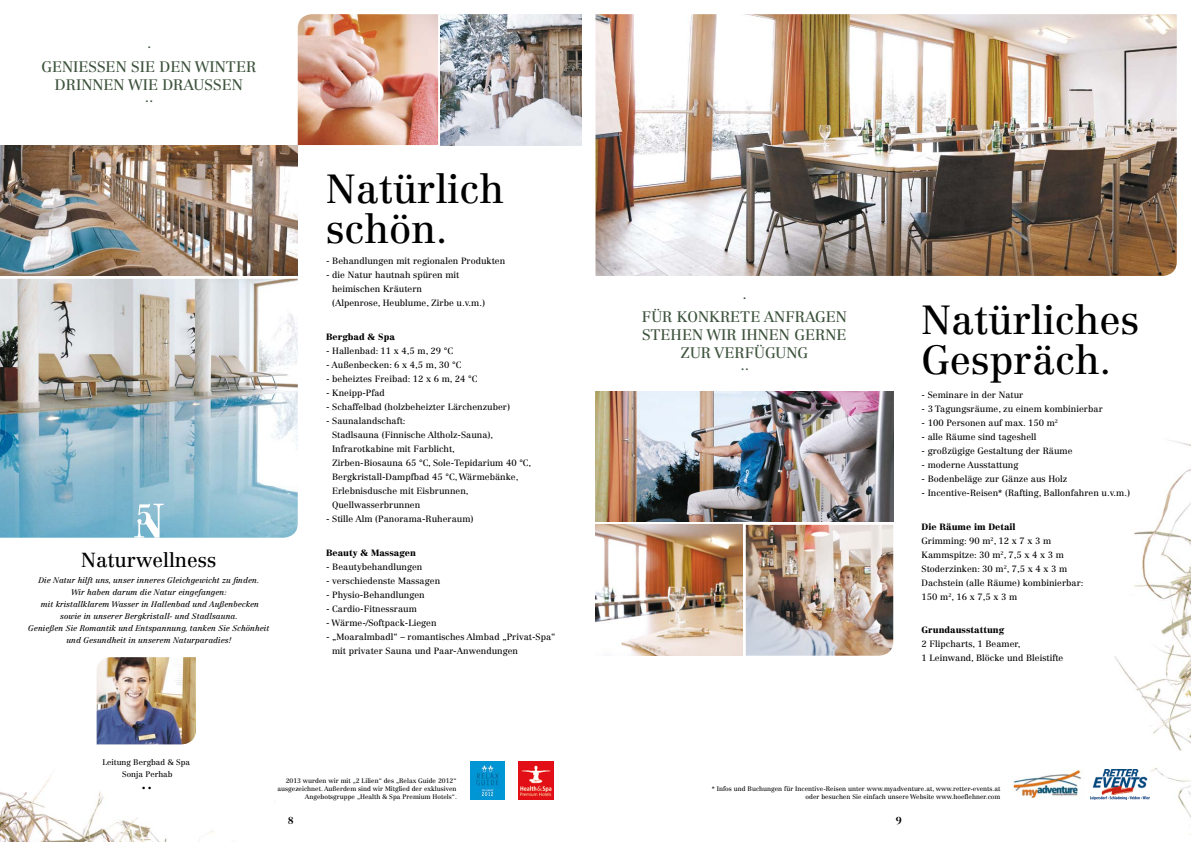
<style>
.page{position:relative;width:1191px;height:842px;background:#fff}
.page>*{position:absolute;margin:0;border:0;box-sizing:border-box;transform-origin:0 0}
.t1{font:40px/40px "Centennial LT Std";color:#000}
.t2{font:20px "Centennial LT Std";color:#000}
.t3{font:15px/23.7px "Centennial LT Std";color:#3d533c;text-align:center}
.t4{font:700 10px "Centennial LT Std";color:#000}
.t5{font:9px/14px "Centennial LT Std";color:#000}
.t6{font:900 9px "Centennial LT Std";color:#000}
.t7{font:italic 8px/12px "Centennial LT Std";color:#000;text-align:center}
.t8{font:8px/12px "Centennial LT Std";color:#000;text-align:center}
.t9{font:6.5px/8px "Centennial LT Std";color:#000;text-align:right}
.s1{font-weight:900}
</style>
<div class="page">
<img style="left:0;top:279px;width:298px;height:259px">
<img style="left:1090px;top:440px;width:101px;height:395px">
<img style="left:0;top:777px;width:233px;height:65px">
<img style="left:471px;top:762px;width:33px;height:37px">
<img style="left:518px;top:762px;width:36px;height:37px">
<img style="left:1013px;top:769px;width:69px;height:28px">
<img style="left:1090px;top:770px;width:59px;height:29px">
<img style="left:0;top:145px;width:298px;height:131px">
<img style="left:298px;top:14px;width:140px;height:131px">
<img style="left:441px;top:14px;width:140px;height:131px">
<svg style="left:134px;top:504px;width:30px;height:34px"></svg>
<img style="left:97px;top:657px;width:99px;height:87px">
<img style="left:595px;top:14px;width:581px;height:262px">
<img style="left:595px;top:525px;width:148px;height:131px">
<img style="left:595px;top:391px;width:298px;height:131px">
<img style="left:746px;top:525px;width:147px;height:131px">
<h3 class="t3" style="left:41px;top:31px;width:216px">.<br>GENIESSEN SIE DEN WINTER</h3>
<h3 class="t3" style="left:55px;top:79px;width:189px;line-height:12px">DRINNEN WIE DRAUSSEN ..</h3>
<h2 class="t2" style="left:81px;top:548px;width:137px">Naturwellness</h2>
<p class="t7" style="left:28px;top:574px;width:243px">Die Natur hilft uns, unser inneres Gleichgewicht zu finden.<br>Wir haben darum die Natur eingefangen:<br>mit kristallklarem Wasser in Hallenbad und Außenbecken sowie in unserer Bergkristall- und Stadlsauna.<br>Genießen Sie Romantik und Entspannung, tanken Sie Schönheit und Gesundheit in unserem Naturparadies!</p>
<h1 class="t1" style="left:326px;top:169px;width:179px">Natürlich schön.</h1>
<p class="t5" style="left:326px;top:254px;width:181px">- Behandlungen mit regionalen Produkten</p>
<p class="t5" style="left:332px;top:268px;width:154px;text-indent:-6px">- die Natur hautnah spüren mit heimischen Kräutern<br>(Alpenrose, Heublume, Zirbe u.v.m.)</p>
<p class="t6" style="left:326px;top:331px;width:70px">Bergbad &amp; Spa</p>
<p class="t5" style="left:326px;top:344px;width:129px">- Hallenbad: 11 x 4,5 m, 29 °C</p>
<p class="t5" style="left:326px;top:358px;width:137px">- Außenbecken: 6 x 4,5 m, 30 °C</p>
<p class="t5" style="left:326px;top:372px;width:153px">- beheiztes Freibad: 12 x 6 m, 24 °C</p>
<p class="t5" style="left:326px;top:386px;width:60px">- Kneipp-Pfad</p>
<p class="t5" style="left:326px;top:400px;width:185px">- Schaffelbad (holzbeheizter Lärchenzuber)</p>
<p class="t5" style="left:332px;top:414px;width:200px;text-indent:-6px">- Saunalandschaft:<br>Stadlsauna (Finnische Altholz-Sauna), Infrarotkabine mit Farblicht,<br>Zirben-Biosauna 65 °C, Sole-Tepidarium 40 °C, Bergkristall-Dampfbad 45 °C, Wärmebänke, Erlebnisdusche mit Eisbrunnen, Quellwasserbrunnen</p>
<p class="t5" style="left:326px;top:512px;width:149px">- Stille Alm (Panorama-Ruheraum)</p>
<p class="t6" style="left:326px;top:547px;width:91px">Beauty &amp; Massagen</p>
<p class="t5" style="left:326px;top:559px;width:98px">- Beautybehandlungen</p>
<p class="t5" style="left:326px;top:573px;width:116px">- verschiedenste Massagen</p>
<p class="t5" style="left:326px;top:587px;width:100px">- Physio-Behandlungen</p>
<p class="t5" style="left:326px;top:601px;width:92px">- Cardio-Fitnessraum</p>
<p class="t5" style="left:326px;top:615px;width:112px">- Wärme-/Softpack-Liegen</p>
<p class="t5" style="left:332px;top:629px;width:225px;text-indent:-6px">- „Moaralmbadl“ – romantisches Almbad „Privat-Spa“ mit privater Sauna und Paar-Anwendungen</p>
<h3 class="t3" style="left:642px;top:282px;width:206px">.<br>FÜR KONKRETE ANFRAGEN</h3>
<h3 class="t3" style="left:642px;top:326px;width:206px;line-height:18px">STEHEN WIR IHNEN GERNE<br>ZUR VERFÜGUNG</h3>
<h3 class="t3" style="left:740px;top:353px;width:10px">..</h3>
<h1 class="t1" style="left:921px;top:300px;width:219px">Natürliches<br>Gespräch.</h1>
<p class="t5" style="left:921px;top:388px;width:103px">- Seminare in der Natur</p>
<p class="t5" style="left:921px;top:402px;width:183px">- 3 Tagungsräume, zu einem kombinierbar</p>
<p class="t5" style="left:921px;top:416px;width:138px">- 100 Personen auf max. 150 m<sup>2</sup></p>
<p class="t5" style="left:921px;top:430px;width:116px">- alle Räume sind tageshell</p>
<p class="t5" style="left:921px;top:444px;width:153px">- großzügige Gestaltung der Räume</p>
<p class="t5" style="left:921px;top:458px;width:98px">- moderne Ausstattung</p>
<p class="t5" style="left:921px;top:472px;width:147px">- Bodenbeläge zur Gänze aus Holz</p>
<p class="t5" style="left:921px;top:486px;width:210px">- Incentive-Reisen* (Rafting, Ballonfahren u.v.m.)</p>
<p class="t5" style="left:921px;top:519px;width:163px"><span class="s1">Die Räume im Detail<br></span>Grimming: 90 m<sup>2</sup>, 12 x 7 x 3 m<br>Kammspitze: 30 m<sup>2</sup>, 7,5 x 4 x 3 m<br>Stoderzinken: 30 m<sup>2</sup>, 7,5 x 4 x 3 m<br>Dachstein (alle Räume) kombinierbar:<br>150 m<sup>2</sup>, 16 x 7,5 x 3 m</p>
<p class="t6" style="left:921px;top:624px;width:84px">Grundausstattung</p>
<p class="t5" style="left:921px;top:637px;width:143px">2 Flipcharts, 1 Beamer,<br>1 Leinwand, Blöcke und Bleistifte</p>
<p class="t8" style="left:102px;top:756px;width:89px">Leitung Bergbad &amp; Spa<br>Sonja Perhab</p>
<h2 class="t2" style="left:141px;top:770px;width:13px">..</h2>
<p class="t9" style="left:277px;top:777px;width:181px">2013 wurden wir mit „2 Lilien“ des „Relax Guide 2012“ ausgezeichnet. Außerdem sind wir Mitglied der exklusiven<br>Angebotsgruppe „Health &amp; Spa Premium Hotels“.</p>
<p class="t9" style="left:712px;top:785px;width:290px">* Infos und Buchungen für Incentive-Reisen unter www.myadventure.at, www.retter-events.at oder besuchen Sie einfach unsere Website www.hoeflehner.com</p>
<p class="t4" style="left:288px;top:815px;width:7px">8</p>
<p class="t4" style="left:896px;top:815px;width:7px">9</p>
</div>
